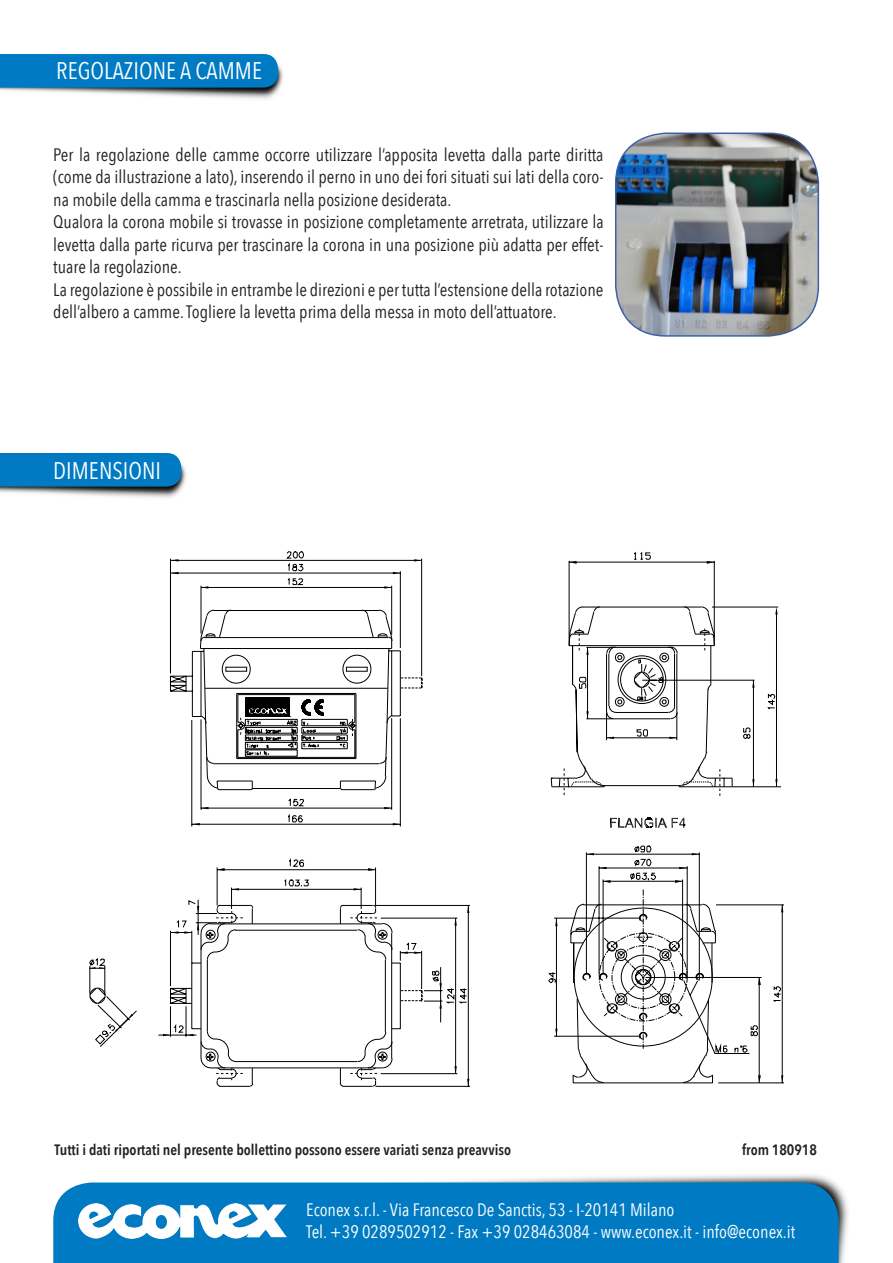
<style>
.page{position:relative;width:893px;height:1263px;background:#fff}
.page>*{position:absolute;margin:0;border:0;box-sizing:border-box;transform-origin:0 0}
.t1{font:24px "Avenir Next Condensed";color:#fff}
.t2{font:18px/22.5px "Avenir Next Condensed";color:#231f20;text-align:justify}
.t3{font:18px "Avenir Next Condensed";color:#fff}
.t4{font:600 15px "Avenir Next Condensed";color:#231f20}
</style>
<div class="page">
<img style="left:441px;top:1175px;width:407px;height:88px">
<img style="left:0;top:65px;width:283px;height:34px">
<div style="left:0;top:54px;width:278px;height:34px;background:#007bc3"></div>
<div style="left:53px;top:1182px;width:786px;height:81px;background:#007bc3"></div>
<img style="left:79px;top:1203px;width:208px;height:36px">
<img style="left:0;top:464px;width:186px;height:34px">
<div style="left:0;top:453px;width:181px;height:34px;background:#007bc3"></div>
<img style="left:616px;top:133px;width:202px;height:203px">
<div style="left:615px;top:133px;width:204px;height:204px;border:2px solid #3e60a7;border-radius:50px"></div>
<svg style="left:170px;top:551px;width:614px;height:533px"></svg>
<svg style="left:170px;top:845px;width:580px;height:209px"></svg>
<svg style="left:393px;top:572px;width:7px;height:2px"></svg>
<svg style="left:384px;top:586px;width:8px;height:3px"></svg>
<svg style="left:170px;top:572px;width:9px;height:2px"></svg>
<svg style="left:201px;top:586px;width:7px;height:3px"></svg>
<svg style="left:384px;top:807px;width:8px;height:2px"></svg>
<svg style="left:393px;top:823px;width:7px;height:2px"></svg>
<svg style="left:201px;top:807px;width:7px;height:2px"></svg>
<svg style="left:192px;top:823px;width:8px;height:2px"></svg>
<svg style="left:368px;top:868px;width:8px;height:3px"></svg>
<svg style="left:217px;top:868px;width:8px;height:3px"></svg>
<svg style="left:707px;top:561px;width:7px;height:3px"></svg>
<svg style="left:569px;top:561px;width:8px;height:3px"></svg>
<svg style="left:758px;top:977px;width:3px;height:8px"></svg>
<svg style="left:781px;top:905px;width:2px;height:7px"></svg>
<svg style="left:758px;top:1075px;width:3px;height:8px"></svg>
<svg style="left:781px;top:1075px;width:2px;height:8px"></svg>
<svg style="left:692px;top:853px;width:7px;height:2px"></svg>
<svg style="left:679px;top:867px;width:8px;height:2px"></svg>
<svg style="left:586px;top:853px;width:8px;height:2px"></svg>
<svg style="left:599px;top:867px;width:7px;height:2px"></svg>
<svg style="left:550px;top:606px;width:229px;height:190px"></svg>
<svg style="left:170px;top:609px;width:253px;height:181px"></svg>
<svg style="left:89px;top:880px;width:627px;height:207px"></svg>
<svg style="left:610px;top:818px;width:75px;height:10px"></svg>
<p class="t1" style="left:56px;top:50px;width:207px">REGOLAZIONE A CAMME</p>
<p class="t2" style="left:53px;top:142px;width:552px">Per la regolazione delle camme occorre utilizzare l’apposita levetta dalla parte diritta (come da illustrazione a lato), inserendo il perno in uno dei fori situati sui lati della coro&shy;na mobile della camma e trascinarla nella posizione desiderata.</p>
<p class="t2" style="left:53px;top:210px;width:552px">Qualora la corona mobile si trovasse in posizione completamente arretrata, utilizzare la levetta dalla parte ricurva per trascinare la corona in una posizione più adatta per effet&shy;tuare la regolazione.</p>
<p class="t2" style="left:53px;top:277px;width:552px">La regolazione è possibile in entrambe le direzioni e per tutta l’estensione della rotazione dell’albero a camme. Togliere la levetta prima della messa in moto dell’attuatore.</p>
<p class="t1" style="left:53px;top:450px;width:109px">DIMENSIONI</p>
<p class="t4" style="left:55px;top:1136px;width:458px">Tutti i dati riportati nel presente bollettino possono essere variati senza preavviso</p>
<p class="t4" style="left:742px;top:1136px;width:76px">from 180918</p>
<p class="t3" style="left:306px;top:1194px;width:370px">Econex s.r.l. - Via Francesco De Sanctis, 53 - I-20141 Milano</p>
<p class="t3" style="left:306px;top:1216px;width:491px">Tel. +39 0289502912 - Fax +39 028463084 - www.econex.it - info@econex.it</p>
</div>
